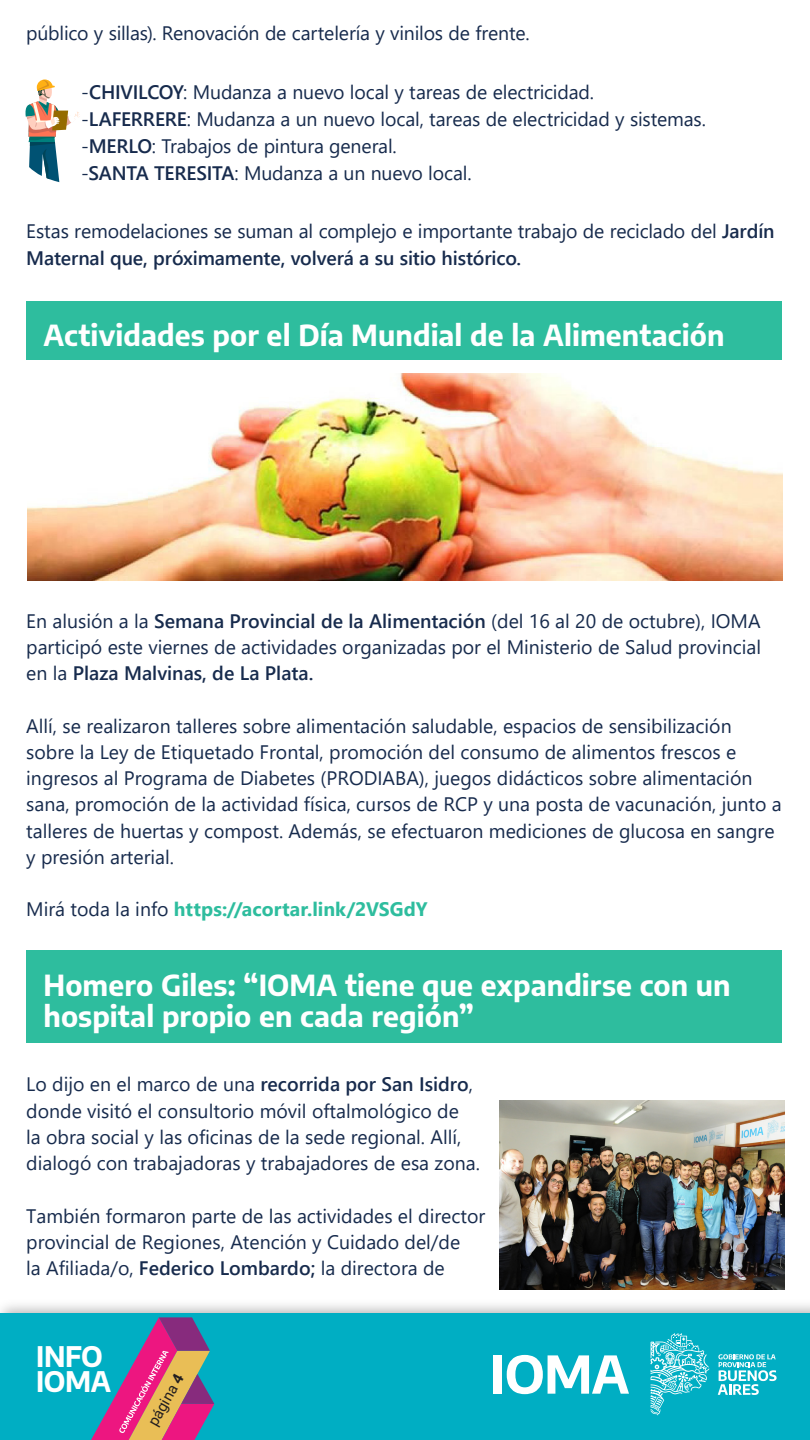
<style>
.page{position:relative;width:810px;height:1440px;background:#fff}
.page>*{position:absolute;margin:0;border:0;box-sizing:border-box;transform-origin:0 0}
.t1{font:700 28.5px/31.5px "Encode Sans";letter-spacing:.005em;color:#fff}
.t2{font:700 27.83px/24.1px "Encode Sans";letter-spacing:-.015em;color:#fff}
.t3{font:19.5px/26.2px "Segoe UI";color:#172b4d}
.t4{font:700 19.5px "Segoe UI";color:#2ebd9e}
.t5{font:15px "Roboto";color:#231f20}
.s1{font-weight:600}
.s2{font-weight:400;color:#172b4d}
.s3{font-weight:700}
</style>
<div class="page">
<img style="left:0;top:1305px;width:810px;height:9px">
<div style="left:0;top:1314px;width:810px;height:126px;background:#00aec3"></div>
<svg style="left:718px;top:1354px;width:59px;height:41px"></svg>
<svg style="left:651px;top:1333px;width:58px;height:82px"></svg>
<div style="left:494px;top:1355px;width:8px;height:39px;background:#fff"></div>
<svg style="left:507px;top:1355px;width:122px;height:39px"></svg>
<svg style="left:91px;top:1317px;width:123px;height:123px"></svg>
<div style="left:26px;top:302px;width:756px;height:58px;background:#2ebd9e"></div>
<div style="left:26px;top:951px;width:756px;height:92px;background:#2ebd9e"></div>
<img style="left:499px;top:1101px;width:285px;height:189px">
<img style="left:27px;top:374px;width:756px;height:206px">
<svg style="left:25px;top:80px;width:55px;height:102px"></svg>
<p class="t3" style="left:26px;top:19px;width:505px">público y sillas). Renovación de cartelería y vinilos de frente.</p>
<p class="t3" style="left:81px;top:77px;width:626px;line-height:27px">-<span class="s1">CHIVILCOY</span>: Mudanza a nuevo local y tareas de electricidad. -<span class="s1">LAFERRERE</span>: Mudanza a un nuevo local, tareas de electricidad y sistemas. -<span class="s1">MERLO</span>: Trabajos de pintura general.<br>-<span class="s1">SANTA TERESITA</span>: Mudanza a un nuevo local.</p>
<p class="t3" style="left:26px;top:216px;width:750px;line-height:27px">Estas remodelaciones se suman al complejo e importante trabajo de reciclado del <span class="s1">Jardín<br>Maternal que, próximamente, volverá a su sitio histórico.</span></p>
<p class="t1" style="left:43px;top:317px;width:682px">Actividades por el Día Mundial de la Alimentación</p>
<p class="t3" style="left:26px;top:606px;width:736px;text-align:justify">En alusión a la <span class="s1">Semana Provincial de la Alimentación</span> (del 16 al 20 de octubre), IOMA participó este viernes de actividades organizadas por el Ministerio de Salud provincial en la <span class="s1">Plaza Malvinas, de La Plata.</span></p>
<p class="t3" style="left:26px;top:711px;width:757px">Allí, se realizaron talleres sobre alimentación saludable, espacios de sensibilización sobre la Ley de Etiquetado Frontal, promoción del consumo de alimentos frescos e ingresos al Programa de Diabetes (PRODIABA), juegos didácticos sobre alimentación sana, promoción de la actividad física, cursos de RCP y una posta de vacunación, junto a talleres de huertas y compost. Además, se efectuaron mediciones de glucosa en sangre y presión arterial.</p>
<p class="t4" style="left:26px;top:891px;width:403px"><span class="s2">Mirá toda la info</span> https://acortar.link/2VSGdY</p>
<p class="t1" style="left:44px;top:968px;width:689px">Homero Giles: “IOMA tiene que expandirse con un hospital propio en cada región”</p>
<p class="t3" style="left:26px;top:1070px;width:455px">Lo dijo en el marco de una <span class="s1">recorrida por San Isidro</span>, donde visitó el consultorio móvil oftalmológico de<br>la obra social y las oficinas de la sede regional. Allí, dialogó con trabajadoras y trabajadores de esa zona.</p>
<p class="t3" style="left:26px;top:1201px;width:461px">También formaron parte de las actividades el director provincial de Regiones, Atención y Cuidado del/de<br>la Afiliada/o, <span class="s1">Federico Lombardo;</span> la directora de</p>
<h2 class="t2" style="left:36px;top:1343px;width:77px">INFO<br>IOMA</h2>
<p class="t5" style="left:143px;top:1420px;width:59px;rotate:-61deg">página <span class="s3">4</span></p>
</div>
